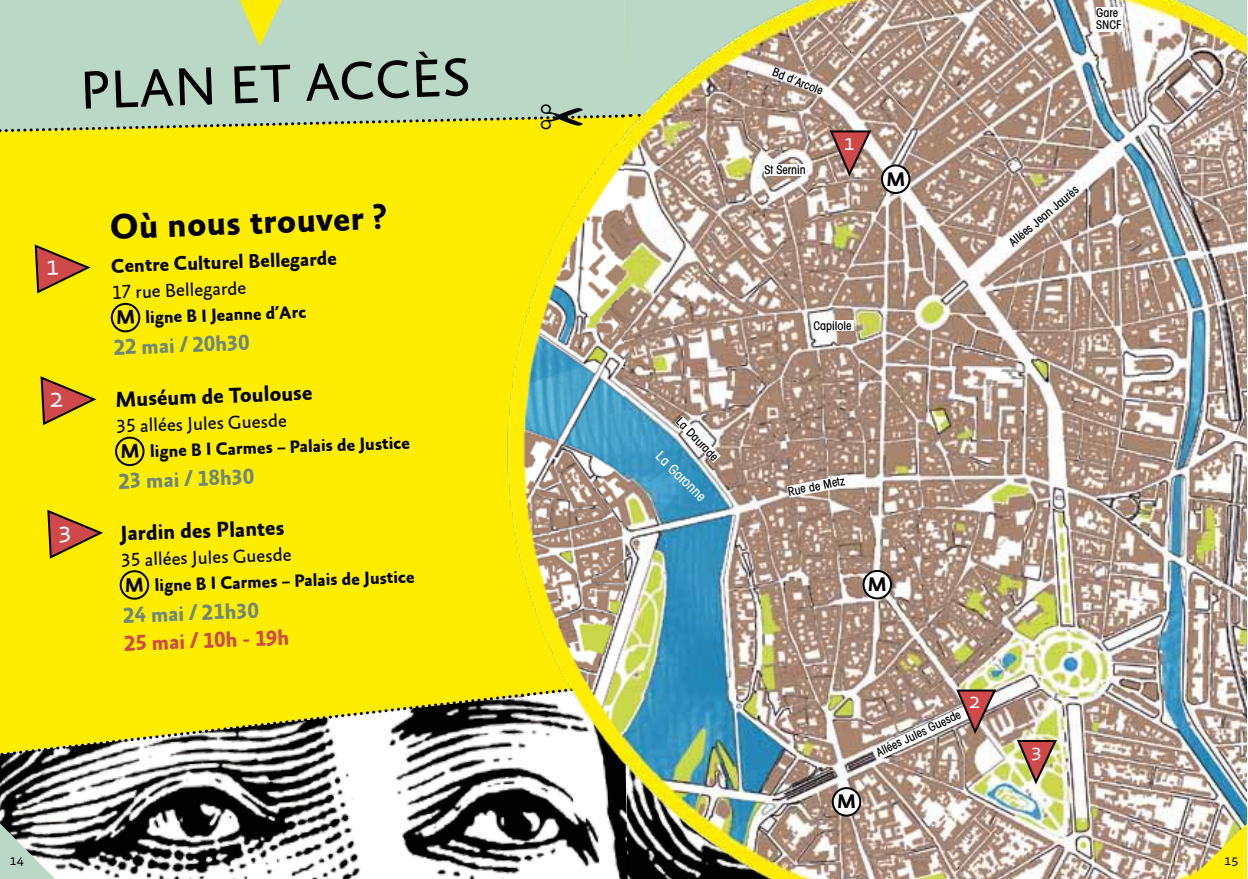
<style>
.page{position:relative;width:1248px;height:879px;background:#fff}
.page>*{position:absolute;margin:0;border:0;box-sizing:border-box;transform-origin:0 0}
.t1{font:54px "Absara Sans";color:#000}
.t2{font:700 36px "Absara Sans";color:#000}
.t3{font:23.4px "Absara Sans TF Light SC";color:#fff}
.t4{font:22.4px "Absara Sans TF Light SC";color:#fff}
.t5{font:700 22px "Absara Sans TF";color:#6e8779}
.t6{font:700 22px "Absara Sans TF";color:#000}
.t7{font:700 22px "Absara Sans TF";color:#cf494a}
.t8{font:700 20px "Absara Sans TF";color:#000}
.t9{font:19px "Absara Sans TF";color:#000}
.t10{font:700 18px "Absara Sans TF";color:#000}
.t11{font:15px "Absara Sans TF Light SC";color:#000}
.t12{font:500 condensed 14px "Avant Garde";color:#fff}
.t13{font:500 condensed 12px/12px "Avant Garde";color:#000}
</style>
<div class="page">
<img style="left:0;top:767px;width:446px;height:112px">
<div style="left:0;top:135px;width:446px;height:552px;background:#ffed00"></div>
<div style="left:0;top:1px;width:624px;height:103px;background:#b9d8c6"></div>
<svg style="left:240px;top:1px;width:42px;height:45px;background:#dbe264"></svg>
<svg style="left:0;top:687px;width:446px;height:80px"></svg>
<img style="left:446px;top:51px;width:178px;height:828px">
<img style="left:624px;top:1px;width:622px;height:878px">
<div style="left:813px;top:320px;width:40px;height:11px;background:#fff"></div>
<div style="left:764px;top:164px;width:42px;height:12px;background:#fff"></div>
<div style="left:1096px;top:7px;width:26px;height:24px;background:#fff"></div>
<svg style="left:787px;top:474px;width:62px;height:24px"></svg>
<svg style="left:674px;top:416px;width:46px;height:47px"></svg>
<svg style="left:828px;top:129px;width:44px;height:50px;background:#ac7770"></svg>
<svg style="left:871px;top:688px;width:126px;height:73px"></svg>
<svg style="left:1015px;top:738px;width:43px;height:49px;background:#bc986d"></svg>
<svg style="left:1190px;top:822px;width:56px;height:57px;background:#e0d257"></svg>
<svg style="left:0;top:823px;width:55px;height:56px"></svg>
<div style="left:881px;top:165px;width:28px;height:28px;background:#fff;border-radius:50%"></div>
<div style="left:880px;top:164px;width:30px;height:30px;border:2px solid #000;border-radius:50%"></div>
<div style="left:110px;top:303px;width:30px;height:30px;border:2px solid #000;border-radius:50%"></div>
<div style="left:115px;top:436px;width:30px;height:30px;border:2px solid #000;border-radius:50%"></div>
<div style="left:119px;top:570px;width:30px;height:30px;border:2px solid #000;border-radius:50%"></div>
<div style="left:863px;top:571px;width:27px;height:27px;background:#fff;border-radius:50%"></div>
<div style="left:862px;top:570px;width:29px;height:29px;border:2px solid #000;border-radius:50%"></div>
<div style="left:832px;top:788px;width:28px;height:27px;background:#fff;border-radius:50%"></div>
<div style="left:831px;top:787px;width:30px;height:29px;border:2px solid #000;border-radius:50%"></div>
<svg style="left:0;top:104px;width:623px;height:31px;background:#cbd778"></svg>
<svg style="left:34px;top:243px;width:59px;height:51px;background:#d39c19"></svg>
<svg style="left:39px;top:375px;width:60px;height:51px;background:#d49d18"></svg>
<svg style="left:46px;top:508px;width:60px;height:52px;background:#d59f18"></svg>
<svg style="left:117px;top:310px;width:17px;height:14px"></svg>
<svg style="left:121px;top:444px;width:17px;height:14px"></svg>
<svg style="left:126px;top:577px;width:17px;height:14px"></svg>
<h1 class="t1" style="left:79px;top:63px;width:392px;rotate:-2deg">PLAN ET ACCÈS</h1>
<h2 class="t2" style="left:109px;top:208px;width:279px;rotate:-2deg">Où nous trouver ?</h2>
<h3 class="t8" style="left:111px;top:255px;width:227px;rotate:-2deg">Centre Culturel Bellegarde</h3>
<h3 class="t9" style="left:112px;top:282px;width:136px;rotate:-2deg">17 rue Bellegarde</h3>
<h3 class="t10" style="left:145px;top:308px;width:162px;rotate:-2deg">ligne B I Jeanne d’Arc</h3>
<h3 class="t5" style="left:113px;top:336px;width:137px;rotate:-2deg">22 mai / 20h30</h3>
<h3 class="t6" style="left:115px;top:388px;width:198px;rotate:-2deg">Muséum de Toulouse</h3>
<h3 class="t9" style="left:116px;top:416px;width:172px;rotate:-2deg">35 allées Jules Guesde</h3>
<h3 class="t10" style="left:150px;top:442px;width:262px;rotate:-2deg">ligne B I Carmes – Palais de Justice</h3>
<h3 class="t5" style="left:118px;top:470px;width:137px;rotate:-2deg">23 mai / 18h30</h3>
<h3 class="t6" style="left:120px;top:522px;width:166px;rotate:-2deg">Jardin des Plantes</h3>
<h3 class="t9" style="left:121px;top:550px;width:172px;rotate:-2deg">35 allées Jules Guesde</h3>
<h3 class="t10" style="left:154px;top:576px;width:262px;rotate:-2deg">ligne B I Carmes – Palais de Justice</h3>
<h3 class="t5" style="left:123px;top:604px;width:137px;rotate:-2deg">24 mai / 21h30</h3>
<h3 class="t7" style="left:124px;top:632px;width:167px;rotate:-2deg">25 mai / 10h - 19h</h3>
<p class="t13" style="left:682px;top:415px;width:56px;rotate:46deg">La Daurade</p>
<p class="t12" style="left:664px;top:448px;width:65px;rotate:45deg">La Garonne</p>
<p class="t13" style="left:775px;top:66px;width:55px;rotate:21deg">Bd d’Arcole</p>
<p class="t13" style="left:764px;top:164px;width:43px">St Sernin</p>
<h3 class="t3" style="left:843px;top:130px;width:13px">1</h3>
<h3 class="t8" style="left:886px;top:168px;width:20px">M</h3>
<p class="t13" style="left:813px;top:319px;width:39px">Capilole</p>
<p class="t13" style="left:1096px;top:6px;width:27px">Gare<br>SNCF</p>
<p class="t13" style="left:1006px;top:239px;width:88px;rotate:-40deg">Allées Jean Jaurès</p>
<p class="t13" style="left:786px;top:485px;width:59px;rotate:-11deg">Rue de Metz</p>
<h3 class="t8" style="left:867px;top:574px;width:20px">M</h3>
<h3 class="t8" style="left:837px;top:791px;width:20px">M</h3>
<p class="t13" style="left:874px;top:747px;width:93px;rotate:-25deg">Allées Jules Guesde</p>
<h3 class="t4" style="left:969px;top:689px;width:13px">2</h3>
<h3 class="t4" style="left:1030px;top:739px;width:13px">3</h3>
<p class="t11" style="left:9px;top:852px;width:16px">14</p>
<p class="t11" style="left:1223px;top:852px;width:16px">15</p>
</div>
